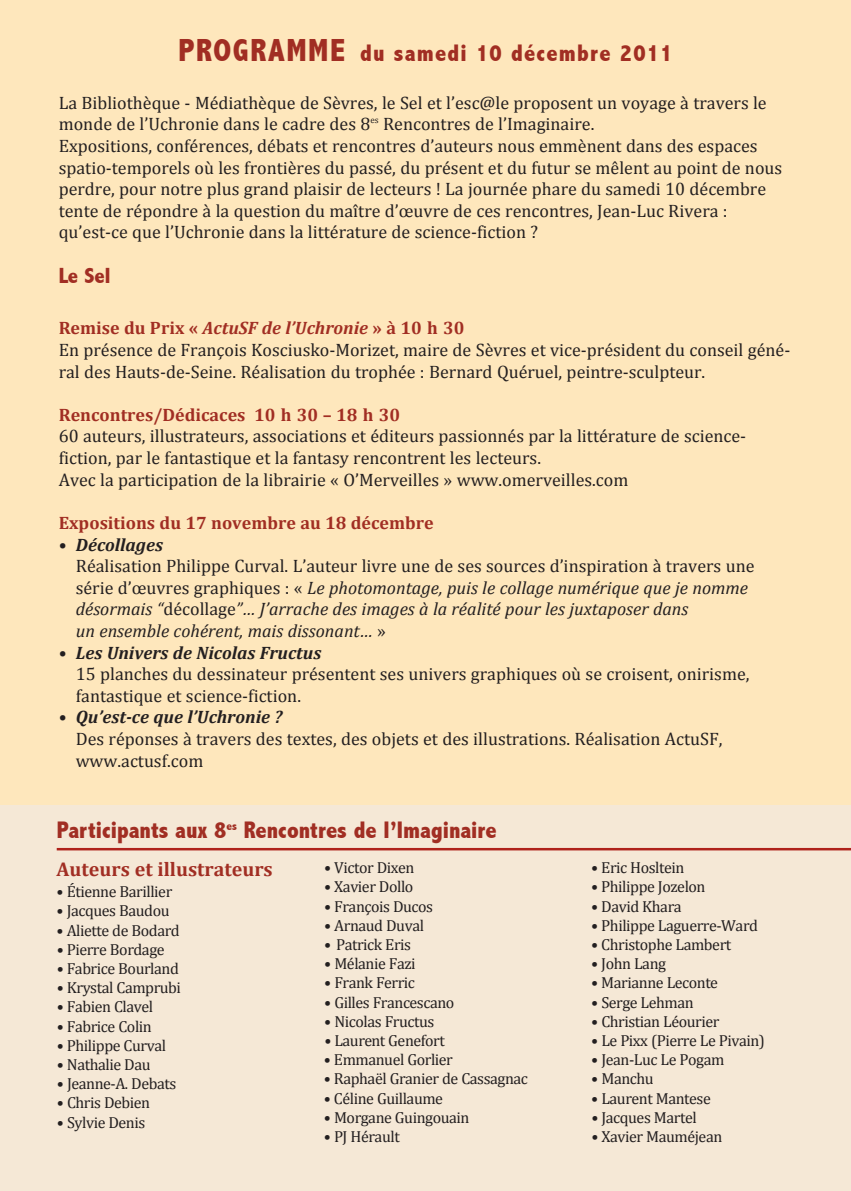
<style>
.page{position:relative;width:851px;height:1191px;background:#fff}
.page>*{position:absolute;margin:0;border:0;box-sizing:border-box;transform-origin:0 0}
.t1{font:800 condensed 24px "Abadi";color:#a12e23}
.t2{font:800 condensed 24px "Abadi";letter-spacing:.05em;color:#a12e23}
.t3{font:800 condensed 22px "Abadi";color:#a12e23}
.t4{font:700 20px "Cambria";color:#a12e23}
.t5{font:18px/21.6px "Cambria";color:#231f20}
.t6{font:italic 18px/21.6px "Cambria";color:#231f20}
.t7{font:700 18px "Cambria";color:#a12e23}
.t8{font:16px "Cambria";letter-spacing:-.03em;color:#231f20}
.s1{font-size:32px}
.s2{font-weight:700;color:#a12e23}
.s3{font-weight:700;font-style:italic;color:#a12e23}
.s4{font-style:normal}
.s5{font-weight:700}
.s6{font-weight:700;font-style:italic}
</style>
<div class="page">
<div style="left:0;top:0;width:850px;height:1191px;background:#fee7bc"></div>
<div style="left:0;top:805px;width:850px;height:386px;background:#f5e8d6"></div>
<hr style="left:57px;top:848px;width:793px;height:2px;background:#af221b">
<h1 class="t2" style="left:178px;top:40px;width:495px"><span class="s1">PROGRAMME</span> du samedi 10 décembre 2011</h1>
<p class="t5" style="left:59px;top:91px;width:725px">La Bibliothèque - Médiathèque de Sèvres, le Sel et l’esc@le proposent un voyage à travers le monde de l’Uchronie dans le cadre des 8<sup>es</sup> Rencontres de l’Imaginaire.<br>Expositions, conférences, débats et rencontres d’auteurs nous emmènent dans des espaces spatio-temporels où les frontières du passé, du présent et du futur se mêlent au point de nous perdre, pour notre plus grand plaisir de lecteurs ! La journée phare du samedi 10 décembre tente de répondre à la question du maître d’œuvre de ces rencontres, Jean-Luc Rivera : qu’est-ce que l’Uchronie dans la littérature de science-fiction ?</p>
<p class="t3" style="left:59px;top:264px;width:53px">Le Sel</p>
<p class="t5" style="left:59px;top:317px;width:733px"><span class="s2">Remise du Prix «</span> <span class="s3">ActuSF de l’Uchronie</span> <span class="s2">» à 10 h 30<br></span>En présence de François Kosciusko-Morizet, maire de Sèvres et vice-président du conseil géné&shy;ral des Hauts-de-Seine. Réalisation du trophée : Bernard Quéruel, peintre-sculpteur.</p>
<p class="t7" style="left:59px;top:404px;width:343px">Rencontres/Dédicaces 10 h 30 – 18 h 30</p>
<p class="t5" style="left:59px;top:425px;width:689px">60 auteurs, illustrateurs, associations et éditeurs passionnés par la littérature de science&shy;fiction, par le fantastique et la fantasy rencontrent les lecteurs.<br>Avec la participation de la librairie « O’Merveilles » www.omerveilles.com</p>
<p class="t7" style="left:59px;top:512px;width:376px">Expositions du 17 novembre au 18 décembre</p>
<p class="t6" style="left:76px;top:533px;width:680px;text-indent:-17px"><span class="s4">•</span> <span class="s5">Décollages<br></span><span class="s4">Réalisation Philippe Curval. L’auteur livre une de ses sources d’inspiration à travers une série d’œuvres graphiques : «</span> Le photomontage, puis le collage numérique que je nomme désormais “<span class="s4">décollage</span>”… J’arrache des images à la réalité pour les juxtaposer dans<br>un ensemble cohérent, mais dissonant… <span class="s4">»</span></p>
<p class="t5" style="left:76px;top:641px;width:675px;text-indent:-17px">• <span class="s6">Les Univers de Nicolas Fructus<br></span>15 planches du dessinateur présentent ses univers graphiques où se croisent, onirisme, fantastique et science-fiction.</p>
<p class="t5" style="left:76px;top:706px;width:648px;text-indent:-17px">• <span class="s6">Qu’est-ce que l’Uchronie ?<br></span>Des réponses à travers des textes, des objets et des illustrations. Réalisation ActuSF, www.actusf.com</p>
<h1 class="t1" style="left:57px;top:817px;width:441px">Participants aux 8<sup>es</sup> Rencontres de l’Imaginaire</h1>
<p class="t4" style="left:57px;top:857px;width:218px">Auteurs et illustrateurs</p>
<p class="t8" style="left:57px;top:882px;width:117px">• Étienne Barillier</p>
<p class="t8" style="left:57px;top:901px;width:114px">• Jacques Baudou</p>
<p class="t8" style="left:57px;top:920px;width:125px">• Aliette de Bodard</p>
<p class="t8" style="left:57px;top:939px;width:109px">• Pierre Bordage</p>
<p class="t8" style="left:57px;top:958px;width:124px">• Fabrice Bourland</p>
<p class="t8" style="left:57px;top:978px;width:126px">• Krystal Camprubi</p>
<p class="t8" style="left:57px;top:997px;width:98px">• Fabien Clavel</p>
<p class="t8" style="left:57px;top:1016px;width:96px">• Fabrice Colin</p>
<p class="t8" style="left:57px;top:1035px;width:111px">• Philippe Curval</p>
<p class="t8" style="left:57px;top:1054px;width:95px">• Nathalie Dau</p>
<p class="t8" style="left:57px;top:1074px;width:121px">• Jeanne-A. Debats</p>
<p class="t8" style="left:57px;top:1093px;width:95px">• Chris Debien</p>
<p class="t8" style="left:57px;top:1112px;width:90px">• Sylvie Denis</p>
<p class="t8" style="left:324px;top:858px;width:92px">• Victor Dixen</p>
<p class="t8" style="left:324px;top:877px;width:91px">• Xavier Dollo</p>
<p class="t8" style="left:324px;top:896px;width:110px">• François Ducos</p>
<p class="t8" style="left:324px;top:915px;width:101px">• Arnaud Duval</p>
<p class="t8" style="left:324px;top:934px;width:88px">• Patrick Eris</p>
<p class="t8" style="left:324px;top:954px;width:93px">• Mélanie Fazi</p>
<p class="t8" style="left:324px;top:973px;width:92px">• Frank Ferric</p>
<p class="t8" style="left:324px;top:992px;width:131px">• Gilles Francescano</p>
<p class="t8" style="left:324px;top:1011px;width:111px">• Nicolas Fructus</p>
<p class="t8" style="left:324px;top:1030px;width:122px">• Laurent Genefort</p>
<p class="t8" style="left:324px;top:1050px;width:130px">• Emmanuel Gorlier</p>
<p class="t8" style="left:324px;top:1069px;width:205px">• Raphaël Granier de Cassagnac</p>
<p class="t8" style="left:324px;top:1088px;width:121px">• Céline Guillaume</p>
<p class="t8" style="left:324px;top:1107px;width:147px">• Morgane Guingouain</p>
<p class="t8" style="left:324px;top:1126px;width:77px">• PJ Hérault</p>
<p class="t8" style="left:591px;top:858px;width:95px">• Eric Hosltein</p>
<p class="t8" style="left:591px;top:877px;width:116px">• Philippe Jozelon</p>
<p class="t8" style="left:591px;top:896px;width:92px">• David Khara</p>
<p class="t8" style="left:591px;top:915px;width:168px">• Philippe Laguerre-Ward</p>
<p class="t8" style="left:591px;top:934px;width:141px">• Christophe Lambert</p>
<p class="t8" style="left:591px;top:954px;width:76px">• John Lang</p>
<p class="t8" style="left:591px;top:973px;width:128px">• Marianne Leconte</p>
<p class="t8" style="left:591px;top:992px;width:104px">• Serge Lehman</p>
<p class="t8" style="left:591px;top:1011px;width:130px">• Christian Léourier</p>
<p class="t8" style="left:591px;top:1030px;width:175px">• Le Pixx (Pierre Le Pivain)</p>
<p class="t8" style="left:591px;top:1050px;width:135px">• Jean-Luc Le Pogam</p>
<p class="t8" style="left:591px;top:1069px;width:64px">• Manchu</p>
<p class="t8" style="left:591px;top:1088px;width:121px">• Laurent Mantese</p>
<p class="t8" style="left:591px;top:1107px;width:107px">• Jacques Martel</p>
<p class="t8" style="left:591px;top:1126px;width:132px">• Xavier Mauméjean</p>
</div>
